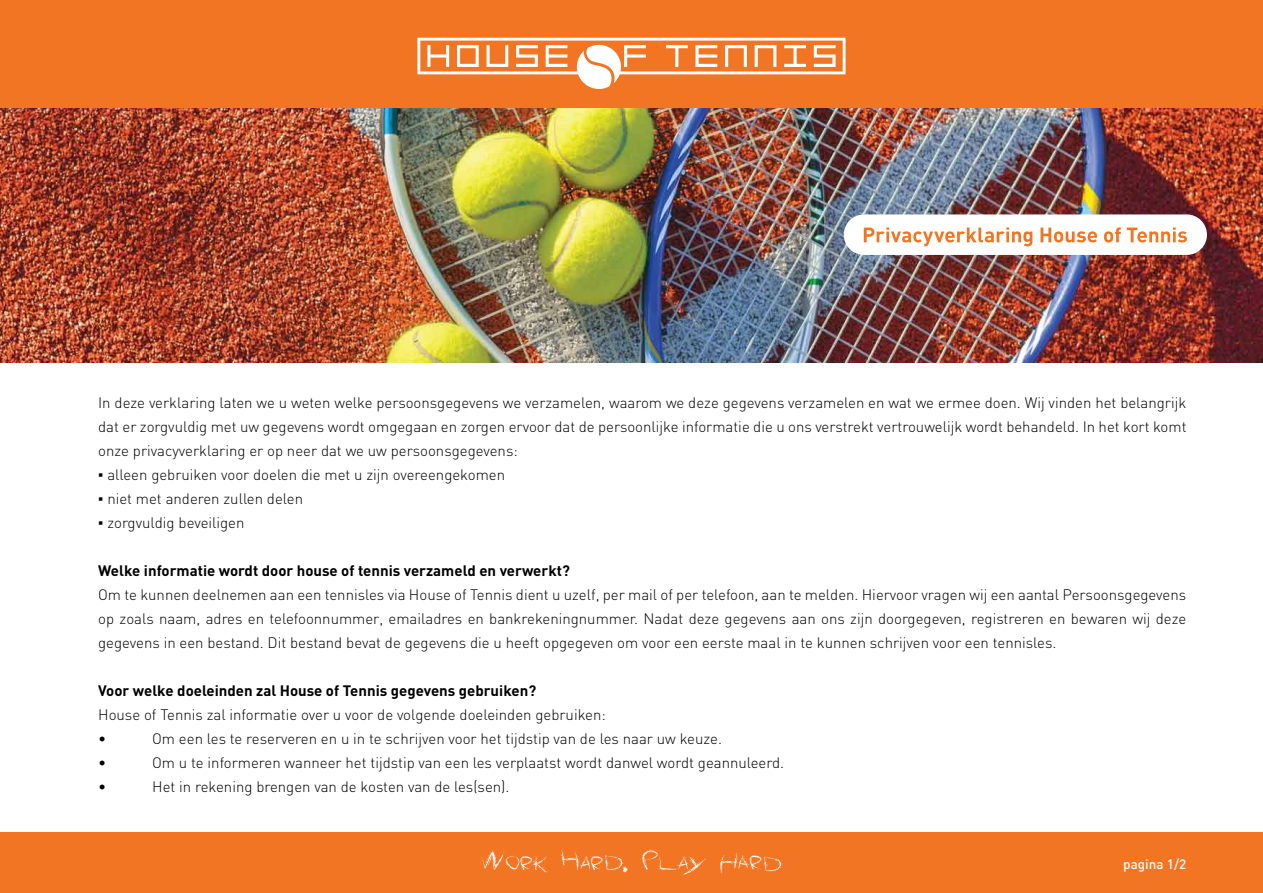
<style>
.page{position:relative;width:1263px;height:893px;background:#fff}
.page>*{position:absolute;margin:0;border:0;box-sizing:border-box;transform-origin:0 0}
.t1{font:300 15px/24px "DIN";color:#010101;text-align:justify}
.t2{font:700 15px "DIN";color:#010101}
.t3{font:500 13.5px "DIN";color:#fff}
.s1{font-family:"Arial";font-weight:400}
</style>
<div class="page">
<img style="left:0;top:108px;width:1263px;height:254px">
<div style="left:0;top:0;width:1263px;height:108px;background:#f27523"></div>
<svg style="left:417px;top:38px;width:428px;height:51px"></svg>
<div style="left:0;top:833px;width:1263px;height:60px;background:#f27523"></div>
<svg style="left:482px;top:851px;width:65px;height:21px"></svg>
<svg style="left:642px;top:850px;width:64px;height:25px"></svg>
<svg style="left:720px;top:853px;width:61px;height:20px"></svg>
<svg style="left:561px;top:850px;width:67px;height:22px"></svg>
<div style="left:844px;top:214px;width:363px;height:41px;background:#fff;border-radius:20px"></div>
<svg style="left:864px;top:227px;width:168px;height:19px"></svg>
<svg style="left:1040px;top:228px;width:57px;height:14px"></svg>
<svg style="left:1104px;top:227px;width:17px;height:15px"></svg>
<svg style="left:1127px;top:227px;width:60px;height:15px"></svg>
<p class="t1" style="left:98px;top:391px;width:1090px">In deze verklaring laten we u weten welke persoonsgegevens we verzamelen, waarom we deze gegevens verzamelen en wat we ermee doen. Wij vinden het belangrijk dat er zorgvuldig met uw gegevens wordt omgegaan en zorgen ervoor dat de persoonlijke informatie die u ons verstrekt vertrouwelijk wordt behandeld. In het kort komt onze privacyverklaring er op neer dat we uw persoonsgegevens:</p>
<p class="t1" style="left:98px;top:463px;width:408px"><span class="s1">▪</span> alleen gebruiken voor doelen die met u zijn overeengekomen</p>
<p class="t1" style="left:98px;top:487px;width:206px"><span class="s1">▪</span> niet met anderen zullen delen</p>
<p class="t1" style="left:98px;top:511px;width:148px"><span class="s1">▪</span> zorgvuldig beveiligen</p>
<p class="t2" style="left:98px;top:561px;width:473px">Welke informatie wordt door house of tennis verzameld en verwerkt?</p>
<p class="t1" style="left:98px;top:583px;width:1090px">Om te kunnen deelnemen aan een tennisles via House of Tennis dient u uzelf, per mail of per telefoon, aan te melden. Hiervoor vragen wij een aantal Persoonsgegevens op zoals naam, adres en telefoonnummer, emailadres en bankrekeningnummer. Nadat deze gegevens aan ons zijn doorgegeven, registreren en bewaren wij deze gegevens in een bestand. Dit bestand bevat de gegevens die u heeft opgegeven om voor een eerste maal in te kunnen schrijven voor een tennisles.</p>
<p class="t2" style="left:98px;top:681px;width:440px">Voor welke doeleinden zal House of Tennis gegevens gebruiken?</p>
<p class="t1" style="left:98px;top:703px;width:509px">House of Tennis zal informatie over u voor de volgende doeleinden gebruiken: •</p>
<p class="t1" style="left:152px;top:727px;width:571px">Om een les te reserveren en u in te schrijven voor het tijdstip van de les naar uw keuze.</p>
<p class="t1" style="left:98px;top:751px;width:10px">•</p>
<p class="t1" style="left:152px;top:751px;width:633px">Om u te informeren wanneer het tijdstip van een les verplaatst wordt danwel wordt geannuleerd.</p>
<p class="t1" style="left:98px;top:775px;width:10px">•</p>
<p class="t1" style="left:152px;top:775px;width:359px">Het in rekening brengen van de kosten van de les(sen).</p>
<p class="t3" style="left:1123px;top:856px;width:65px">pagina 1/2</p>
</div>
